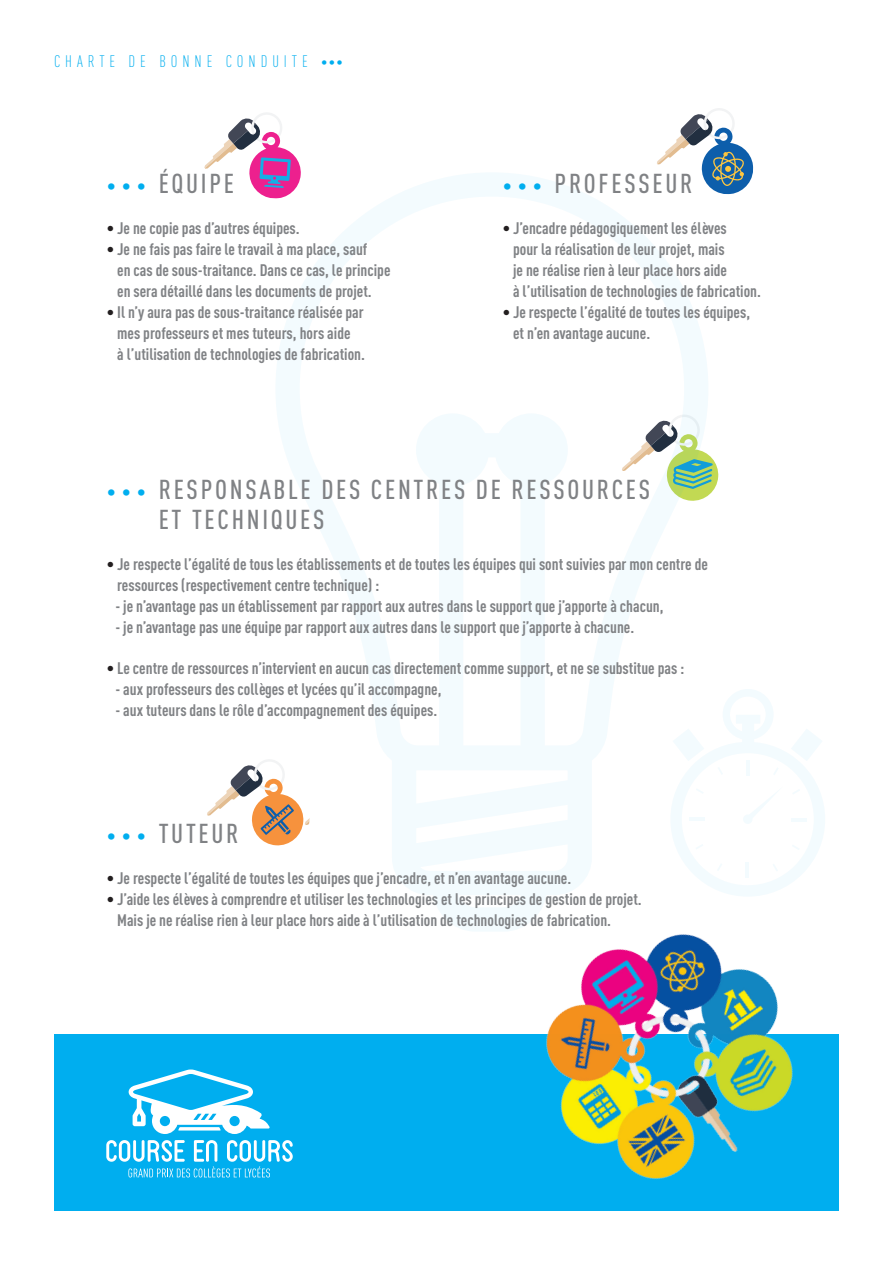
<style>
.page{position:relative;width:893px;height:1263px;background:#fff}
.page>*{position:absolute;margin:0;border:0;box-sizing:border-box;transform-origin:0 0}
.t1{font:500 27px/30px "DIN Cond";letter-spacing:.1em;color:#808285}
.t2{font:700 16.5px/21px "DIN Cond";color:#808285}
.t3{font:300 16.5px "DIN Cond";letter-spacing:.3em;color:#00aeef}
.s1{font-size:13.5px}
.s2{font-weight:300;font-size:19.5px;color:#00aeef}
.s3{color:#231f20}
</style>
<div class="page">
<svg style="left:671px;top:689px;width:154px;height:180px"></svg>
<div style="left:54px;top:1035px;width:785px;height:176px;background:#00aeef"></div>
<img style="left:464px;top:869px;width:375px;height:310px">
<svg style="left:106px;top:1140px;width:187px;height:37px"></svg>
<svg style="left:129px;top:1069px;width:141px;height:65px"></svg>
<svg style="left:657px;top:108px;width:97px;height:87px"></svg>
<svg style="left:207px;top:759px;width:103px;height:87px"></svg>
<svg style="left:204px;top:113px;width:97px;height:86px"></svg>
<svg style="left:710px;top:456px;width:9px;height:38px"></svg>
<svg style="left:274px;top:171px;width:436px;height:606px"></svg>
<svg style="left:383px;top:406px;width:218px;height:527px"></svg>
<p class="t3" style="left:54px;top:52px;width:290px">CHARTE DE BONNE CONDUITE <span class="s1">•••</span></p>
<h1 class="t1" style="left:107px;top:168px;width:129px"><span class="s2">• • •</span> ÉQUIPE</h1>
<p class="t2" style="left:107px;top:217px;width:194px"><span class="s3">•</span> Je ne copie pas d’autres équipes.</p>
<p class="t2" style="left:117px;top:238px;width:275px;text-indent:-10px"><span class="s3">•</span> Je ne fais pas faire le travail à ma place, sauf<br>en cas de sous-traitance. Dans ce cas, le principe en sera détaillé dans les documents de projet.</p>
<p class="t2" style="left:117px;top:301px;width:249px;text-indent:-10px"><span class="s3">•</span> Il n’y aura pas de sous-traitance réalisée par mes professeurs et mes tuteurs, hors aide<br>à l’utilisation de technologies de fabrication.</p>
<h1 class="t1" style="left:503px;top:168px;width:191px"><span class="s2">• • •</span> PROFESSEUR</h1>
<p class="t2" style="left:513px;top:217px;width:249px;text-indent:-10px"><span class="s3">•</span> J’encadre pédagogiquement les élèves<br>pour la réalisation de leur projet, mais<br>je ne réalise rien à leur place hors aide<br>à l’utilisation de technologies de fabrication.</p>
<p class="t2" style="left:513px;top:301px;width:239px;text-indent:-10px"><span class="s3">•</span> Je respecte l’égalité de toutes les équipes, et n’en avantage aucune.</p>
<h1 class="t1" style="left:159px;top:474px;width:493px;text-indent:-52px"><span class="s2">• • •</span> RESPONSABLE DES CENTRES DE RESSOURCES<br>ET TECHNIQUES</h1>
<p class="t2" style="left:117px;top:553px;width:592px;text-indent:-10px"><span class="s3">•</span> Je respecte l’égalité de tous les établissements et de toutes les équipes qui sont suivies par mon centre de ressources (respectivement centre technique) :</p>
<p class="t2" style="left:115px;top:595px;width:550px">- je n’avantage pas un établissement par rapport aux autres dans le support que j’apporte à chacun,</p>
<p class="t2" style="left:115px;top:616px;width:520px">- je n’avantage pas une équipe par rapport aux autres dans le support que j’apporte à chacune.</p>
<p class="t2" style="left:107px;top:657px;width:579px"><span class="s3">•</span> Le centre de ressources n’intervient en aucun cas directement comme support, et ne se substitue pas :</p>
<p class="t2" style="left:115px;top:678px;width:328px">- aux professeurs des collèges et lycées qu’il accompagne,</p>
<p class="t2" style="left:115px;top:699px;width:323px">- aux tuteurs dans le rôle d’accompagnement des équipes.</p>
<h1 class="t1" style="left:107px;top:818px;width:133px"><span class="s2">• • •</span> TUTEUR</h1>
<p class="t2" style="left:107px;top:867px;width:466px"><span class="s3">•</span> Je respecte l’égalité de toutes les équipes que j’encadre, et n’en avantage aucune.</p>
<p class="t2" style="left:117px;top:888px;width:526px;text-indent:-10px"><span class="s3">•</span> J’aide les élèves à comprendre et utiliser les technologies et les principes de gestion de projet.<br>Mais je ne réalise rien à leur place hors aide à l’utilisation de technologies de fabrication.</p>
</div>
